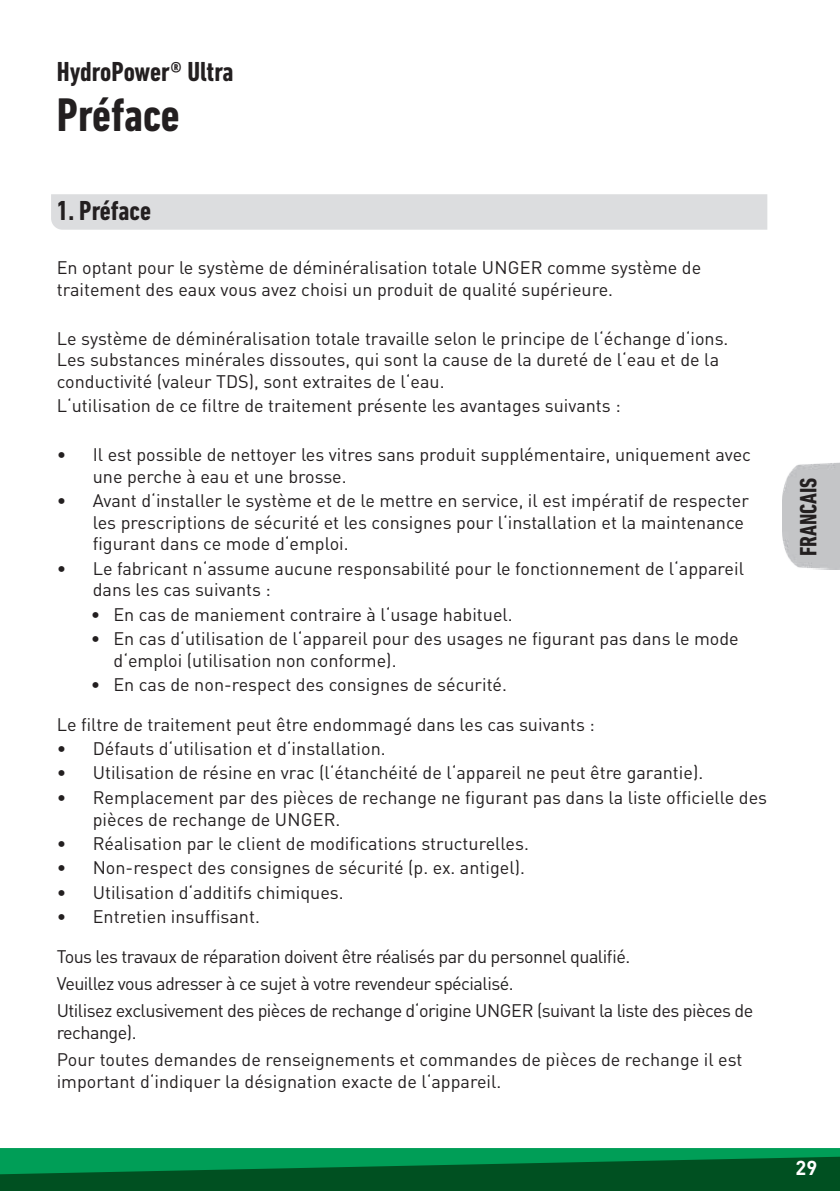
<style>
.page{position:relative;width:840px;height:1191px;background:#fff}
.page>*{position:absolute;margin:0;border:0;box-sizing:border-box;transform-origin:0 0}
.t1{font:700 condensed 48px "DIN Next LT Pro";color:#231f20}
.t2{font:700 condensed 28px "DIN Next LT Pro";letter-spacing:-.005em;color:#231f20}
.t3{font:700 condensed 24px "DIN Next LT Pro";color:#231f20}
.t4{font:700 20px "DIN Pro";color:#fff}
.t5{font:18px/21.6px "DIN Pro";color:#231f20}
.t6{font:18px/39.2px "DIN Pro";letter-spacing:-.03em;color:#231f20}
</style>
<div class="page">
<svg style="left:0;top:1148px;width:839px;height:43px;background:#006f37"></svg>
<img style="left:782px;top:462px;width:57px;height:108px">
<div style="left:51px;top:194px;width:715px;height:36px;background:#dcdddf"></div>
<h2 class="t2" style="left:57px;top:55px;width:178px">HydroPower® Ultra</h2>
<h1 class="t1" style="left:57px;top:87px;width:124px">Préface</h1>
<h2 class="t2" style="left:57px;top:194px;width:96px">1. Préface</h2>
<p class="t5" style="left:57px;top:256px;width:645px">En optant pour le système de déminéralisation totale UNGER comme système de traitement des eaux vous avez choisi un produit de qualité supérieure.</p>
<p class="t5" style="left:57px;top:326px;width:672px">Le système de déminéralisation totale travaille selon le principe de l‘échange d‘ions.<br>Les substances minérales dissoutes, qui sont la cause de la dureté de l‘eau et de la conductivité (valeur TDS), sont extraites de l‘eau.</p>
<p class="t5" style="left:57px;top:394px;width:565px">L‘utilisation de ce filtre de traitement présente les avantages suivants :</p>
<p class="t5" style="left:93px;top:443px;width:659px;text-indent:-36px">• Il est possible de nettoyer les vitres sans produit supplémentaire, uniquement avec une perche à eau et une brosse.</p>
<p class="t5" style="left:93px;top:489px;width:657px;text-indent:-36px">• Avant d‘installer le système et de le mettre en service, il est impératif de respecter les prescriptions de sécurité et les consignes pour l‘installation et la maintenance figurant dans ce mode d‘emploi.</p>
<p class="t5" style="left:93px;top:557px;width:652px;text-indent:-36px">• Le fabricant n‘assume aucune responsabilité pour le fonctionnement de l‘appareil dans les cas suivants :</p>
<p class="t5" style="left:91px;top:603px;width:423px">• En cas de maniement contraire à l‘usage habituel.</p>
<p class="t5" style="left:113px;top:627px;width:626px;text-indent:-23px">• En cas d‘utilisation de l‘appareil pour des usages ne figurant pas dans le mode d‘emploi (utilisation non conforme).</p>
<p class="t5" style="left:57px;top:664px;width:539px;line-height:39.2px;text-indent:34px">• En cas de non-respect des consignes de sécurité.<br>Le filtre de traitement peut être endommagé dans les cas suivants :</p>
<p class="t5" style="left:57px;top:737px;width:330px">• Défauts d‘utilisation et d‘installation.</p>
<p class="t5" style="left:57px;top:761px;width:647px">• Utilisation de résine en vrac (l‘étanchéité de l‘appareil ne peut être garantie).</p>
<p class="t5" style="left:93px;top:786px;width:675px;text-indent:-36px">• Remplacement par des pièces de rechange ne figurant pas dans la liste officielle des pièces de rechange de UNGER.</p>
<p class="t5" style="left:57px;top:832px;width:473px">• Réalisation par le client de modifications structurelles.</p>
<p class="t5" style="left:57px;top:856px;width:469px">• Non-respect des consignes de sécurité (p. ex. antigel).</p>
<p class="t5" style="left:57px;top:880px;width:288px">• Utilisation d‘additifs chimiques.</p>
<p class="t6" style="left:57px;top:896px;width:574px">• Entretien insuffisant.<br>Tous les travaux de réparation doivent être réalisés par du personnel qualifié.</p>
<p class="t6" style="left:57px;top:969px;width:697px;line-height:27.2px">Veuillez vous adresser à ce sujet à votre revendeur spécialisé.<br>Utilisez exclusivement des pièces de rechange d‘origine UNGER (suivant la liste des pièces de</p>
<p class="t5" style="left:57px;top:1017px;width:687px;line-height:27.2px">rechange).<br>Pour toutes demandes de renseignements et commandes de pièces de rechange il est</p>
<p class="t5" style="left:57px;top:1069px;width:446px">important d‘indiquer la désignation exacte de l‘appareil.</p>
<h3 class="t3" style="left:794px;top:556px;width:80px;rotate:-90deg">FRANCAIS</h3>
<p class="t4" style="left:795px;top:1154px;width:23px">29</p>
</div>
